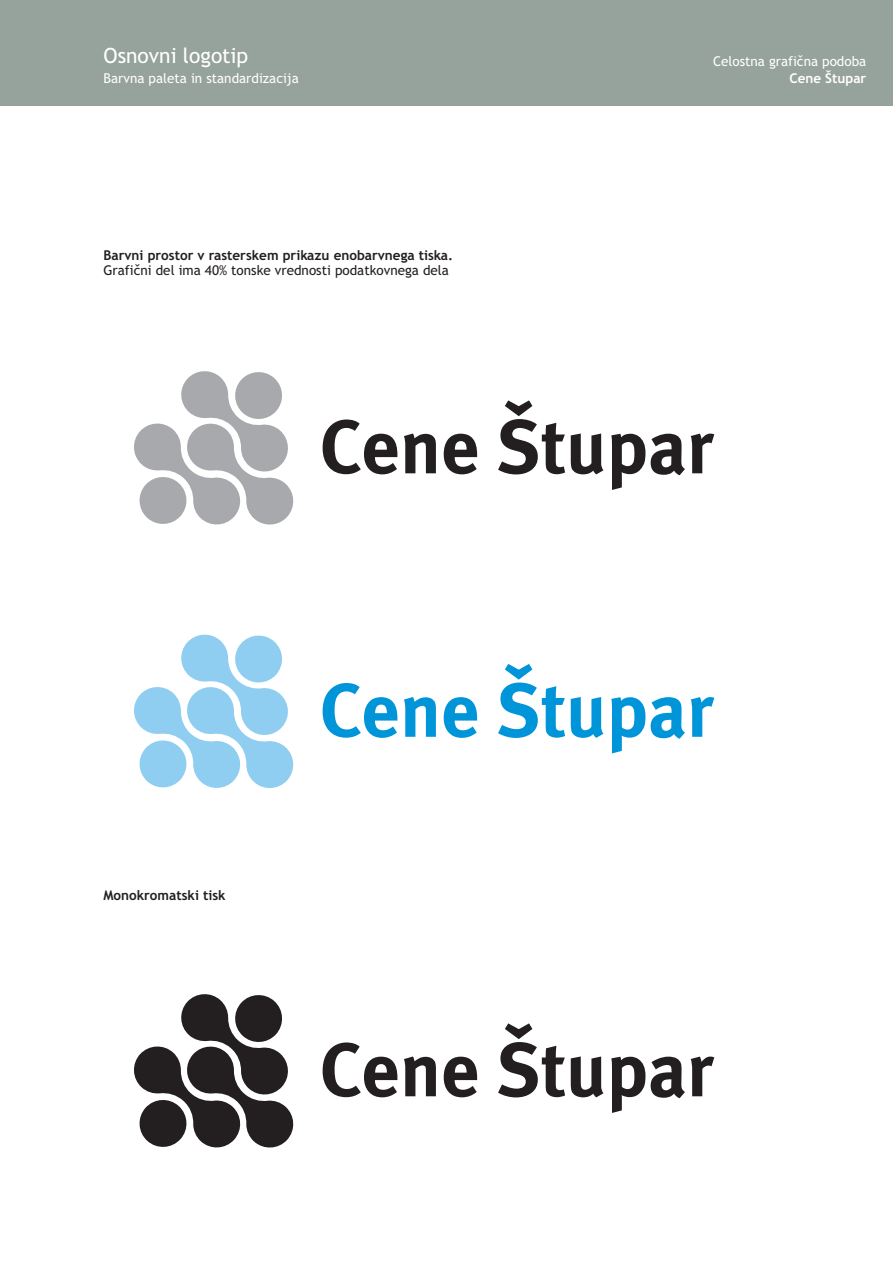
<style>
.page{position:relative;width:893px;height:1263px;background:#fff}
.page>*{position:absolute;margin:0;border:0;box-sizing:border-box;transform-origin:0 0}
.t1{font:21px "Trebuchet MS";color:#fff}
.t2{font:700 13.5px "Trebuchet MS";color:#231f20}
.t3{font:13.5px "Trebuchet MS";color:#fff}
.t4{font:13.5px "Trebuchet MS";color:#231f20}
.t5{font:700 13.5px "Trebuchet MS";color:#fff}
</style>
<div class="page">
<div style="left:0;top:0;width:893px;height:106px;background:#96a29c"></div>
<svg style="left:323px;top:400px;width:391px;height:90px"></svg>
<svg style="left:134px;top:371px;width:160px;height:154px"></svg>
<svg style="left:134px;top:634px;width:160px;height:154px"></svg>
<svg style="left:323px;top:664px;width:391px;height:89px"></svg>
<svg style="left:323px;top:1023px;width:391px;height:90px"></svg>
<svg style="left:134px;top:994px;width:160px;height:154px"></svg>
<h1 class="t1" style="left:104px;top:47px;width:146px">Osnovni logotip</h1>
<p class="t3" style="left:104px;top:73px;width:197px">Barvna paleta in standardizacija</p>
<p class="t2" style="left:104px;top:250px;width:351px">Barvni prostor v rasterskem prikazu enobarvnega tiska.</p>
<p class="t4" style="left:104px;top:265px;width:347px">Grafièni del ima 40% tonske vrednosti podatkovnega dela</p>
<p class="t2" style="left:104px;top:890px;width:124px">Monokromatski tisk</p>
<p class="t3" style="left:713px;top:56px;width:155px">Celostna grafièna podoba</p>
<p class="t5" style="left:789px;top:73px;width:78px">Cene Štupar</p>
</div>
